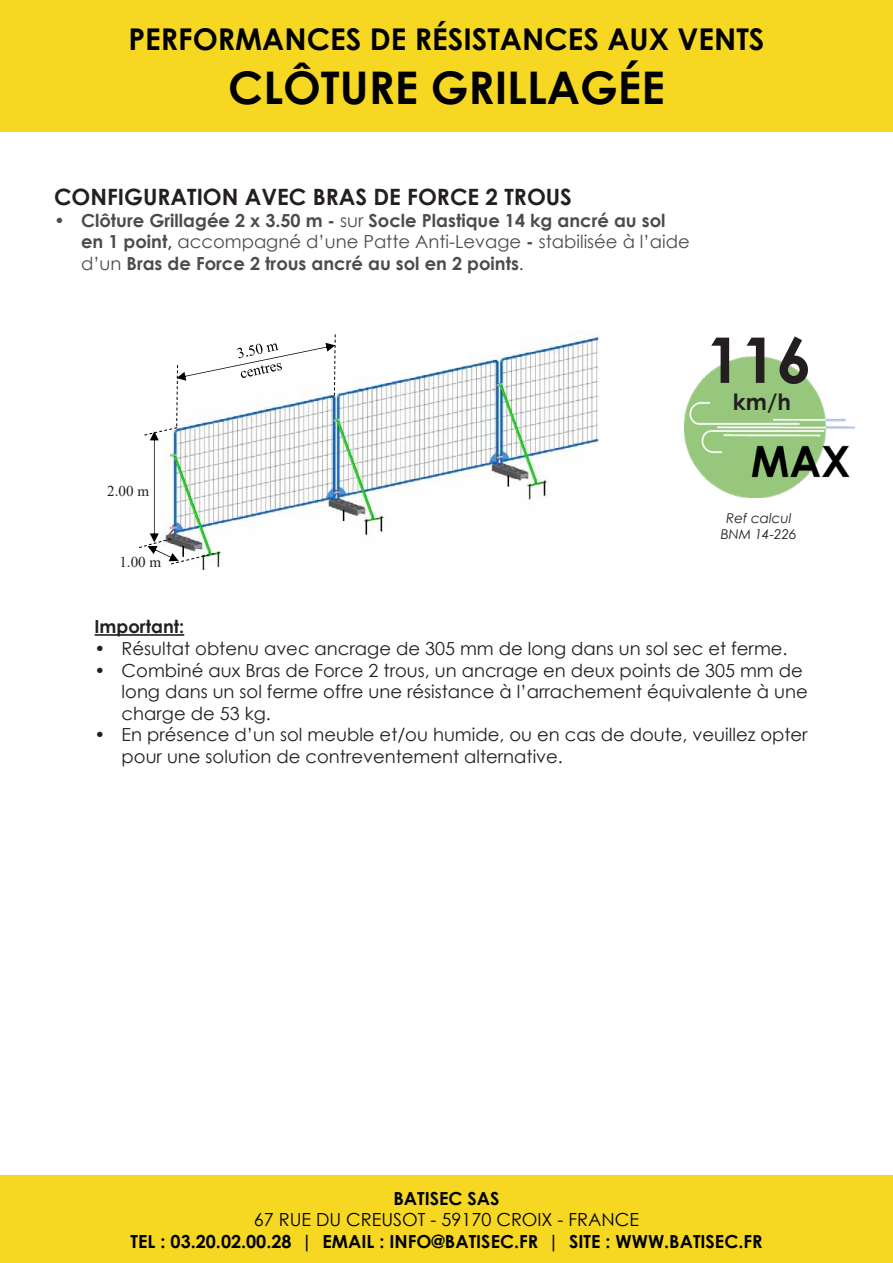
<style>
.page{position:relative;width:893px;height:1263px;background:#fff}
.page>*{position:absolute;margin:0;border:0;box-sizing:border-box;transform-origin:0 0}
.t1{font:700 63px "Century Gothic";color:#231f20}
.t2{font:700 45px "Century Gothic";color:#000001}
.t3{font:700 30px "Century Gothic";color:#000001}
.t4{font:700 22.5px "Century Gothic";color:#231f20}
.t5{font:18px/21.6px "Century Gothic";color:#231f20}
.t6{font:700 18px/21.6px "Century Gothic";color:#4a4d4f}
.t7{font:700 18px "Century Gothic";color:#000001}
.t8{font:18px "Century Gothic";color:#000001}
.t9{font:700 18px "Century Gothic";color:#231f20}
.t10{font:15px "Times New Roman";color:#231f20}
.t11{font:italic 13.5px "Century Gothic";color:#231f20}
.s1{font-weight:400}
</style>
<div class="page">
<div style="left:0;top:0;width:893px;height:132px;background:#f6d823"></div>
<div style="left:0;top:1176px;width:893px;height:87px;background:#f6d823"></div>
<img style="left:685px;top:357px;width:169px;height:141px">
<img style="left:202px;top:335px;width:398px;height:235px">
<svg style="left:139px;top:334px;width:197px;height:231px"></svg>
<svg style="left:382px;top:335px;width:88px;height:47px"></svg>
<hr style="left:95px;top:634px;width:89px;height:2px;background:#231f20">
<p class="t3" style="left:128px;top:16px;width:637px">PERFORMANCES DE RÉSISTANCES AUX VENTS</p>
<p class="t2" style="left:228px;top:54px;width:438px">CLÔTURE GRILLAGÉE</p>
<p class="t4" style="left:54px;top:180px;width:519px">CONFIGURATION AVEC BRAS DE FORCE 2 TROUS</p>
<p class="t6" style="left:81px;top:209px;width:610px;text-indent:-27px">• Clôture Grillagée 2 x 3.50 m - <span class="s1">sur</span> Socle Plastique 14 kg ancré au sol en 1 point, <span class="s1">accompagné d’une Patte Anti-Levage</span> - <span class="s1">stabilisée à l’aide d’un</span> Bras de Force 2 trous ancré au sol en 2 points<span class="s1">.</span></p>
<p class="t1" style="left:706px;top:312px;width:107px">116</p>
<p class="t4" style="left:733px;top:385px;width:60px">km/h</p>
<p class="t10" style="left:107px;top:480px;width:43px">2.00 m</p>
<p class="t10" style="left:119px;top:552px;width:43px">1.00 m</p>
<p class="t11" style="left:726px;top:509px;width:67px">Ref calcul</p>
<p class="t11" style="left:721px;top:525px;width:77px">BNM 14-226</p>
<p class="t9" style="left:95px;top:613px;width:91px">Important:</p>
<p class="t5" style="left:95px;top:637px;width:694px">• Résultat obtenu avec ancrage de 305 mm de long dans un sol sec et ferme.</p>
<p class="t5" style="left:122px;top:659px;width:688px;text-indent:-27px">• Combiné aux Bras de Force 2 trous, un ancrage en deux points de 305 mm de long dans un sol ferme offre une résistance à l’arrachement équivalente à une charge de 53 kg.</p>
<p class="t5" style="left:122px;top:724px;width:687px;text-indent:-27px">• En présence d’un sol meuble et/ou humide, ou en cas de doute, veuillez opter pour une solution de contreventement alternative.</p>
<p class="t7" style="left:393px;top:1184px;width:108px">BATISEC SAS</p>
<p class="t8" style="left:254px;top:1207px;width:387px">67 RUE DU CREUSOT - 59170 CROIX - FRANCE</p>
<p class="t7" style="left:131px;top:1227px;width:633px">TEL : 03.20.02.00.28 | EMAIL : INFO@BATISEC.FR | SITE : WWW.BATISEC.FR</p>
</div>
